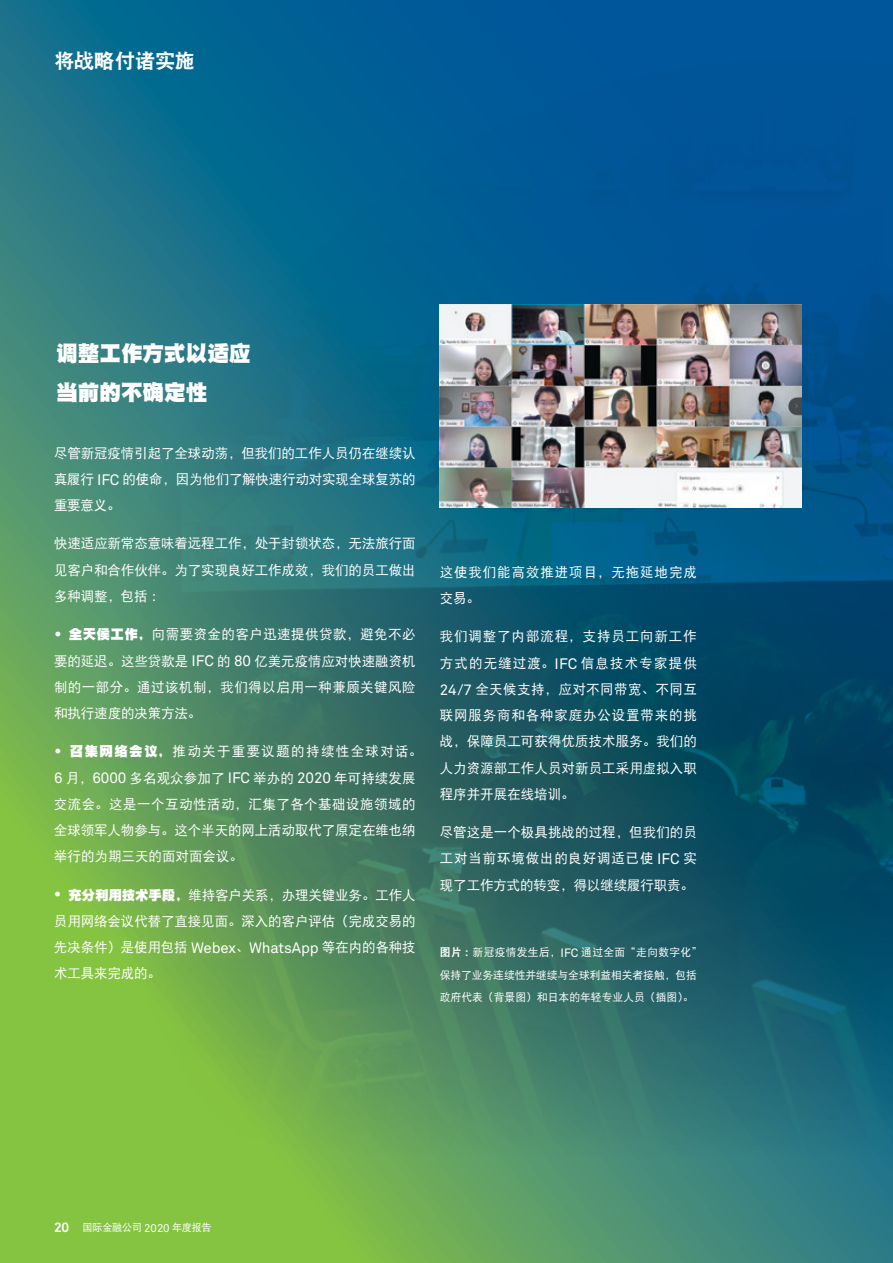
<style>
.page{position:relative;width:893px;height:1263px;background:#fff}
.page>*{position:absolute;margin:0;border:0;box-sizing:border-box;transform-origin:0 0}
.t1{font:21.6px/39px "DFP Hei W12";color:#fff}
.t2{font:20.25px "DFP Hei W9";letter-spacing:-.005em;color:#fff}
.t3{font:13.5px/26.2px "DFP Hei W5";letter-spacing:-.005em;color:#fff;text-align:justify}
.t4{font:13.5px/26.2px "DFP Hei W5";letter-spacing:.065em;color:#fff}
.t5{font:10.8px/22.5px "DFP Hei W5";color:#fff}
.t6{font:10.2px "DFP Hei W5";letter-spacing:-.02em;color:#fff}
.s1{font-family:"Akkurat Pro";font-size:15px}
.s2{font-family:"Antique Olive Compact"}
.s3{font-family:"DFP Hei W12"}
.s4{font-family:"DFP Hei W9"}
.s5{font-family:"Akkurat Pro";font-size:12px}
.s6{font-family:"Akkurat Pro";font-weight:700;font-size:13.5px}
.s7{font-family:"Akkurat Pro";font-size:11.25px}
</style>
<div class="page">
<svg style="left:0;top:1158px;width:893px;height:105px;background:#65a75d"></svg>
<img style="left:0;top:0;width:893px;height:1158px">
<img style="left:440px;top:304px;width:362px;height:204px">
<h2 class="t2" style="left:54px;top:49px;width:143px">将战略付诸实施</h2>
<h1 class="t1" style="left:56px;top:333px;width:196px">调整工作方式以适应当前的不确定性</h1>
<p class="t3" style="left:54px;top:439px;width:363px">尽管新冠疫情引起了全球动荡，但我们的工作人员仍在继续认真履行 <span class="s1">IFC</span> 的使命，因为他们了解快速行动对实现全球复苏的重要意义。</p>
<p class="t3" style="left:54px;top:530px;width:363px">快速适应新常态意味着远程工作，处于封锁状态，无法旅行面见客户和合作伙伴。为了实现良好工作成效，我们的员工做出多种调整，包括：</p>
<p class="t3" style="left:54px;top:621px;width:363px"><span class="s2">•</span> <span class="s3">全天侯工作，</span>向需要资金的客户迅速提供贷款，避免不必要的延迟。这些贷款是 <span class="s1">IFC</span> 的 <span class="s1">80</span> 亿美元疫情应对快速融资机制的一部分。通过该机制，我们得以启用一种兼顾关键风险和执行速度的决策方法。</p>
<p class="t3" style="left:54px;top:738px;width:370px;text-align:left"><span class="s2">•</span> <span class="s3">召集网络会议，</span>推动关于重要议题的持续性全球对话。<br><span class="s1">6</span> 月，<span class="s1">6000</span> 多名观众参加了 <span class="s1">IFC</span> 举办的 <span class="s1">2020</span> 年可持续发展交流会。这是一个互动性活动，汇集了各个基础设施领域的全球领军人物参与。这个半天的网上活动取代了原定在维也纳举行的为期三天的面对面会议。</p>
<p class="t3" style="left:54px;top:881px;width:363px"><span class="s2">•</span> <span class="s3">充分利用技术手段，</span>维持客户关系，办理关键业务。工作人员用网络会议代替了直接见面。深入的客户评估（完成交易的先决条件）是使用包括 <span class="s1">Webex</span>、<span class="s1">WhatsApp</span> 等在内的各种技术工具来完成的。</p>
<p class="t4" style="left:440px;top:559px;width:259px">这使我们能高效推进项目，无拖延地完成交易。</p>
<p class="t3" style="left:440px;top:623px;width:259px">我们调整了内部流程，支持员工向新工作方式的无缝过渡。<span class="s1">IFC</span> 信息技术专家提供<span class="s1">24/7</span> 全天候支持，应对不同带宽、不同互联网服务商和各种家庭办公设置带来的挑战，保障员工可获得优质技术服务。我们的人力资源部工作人员对新员工采用虚拟入职程序并开展在线培训。</p>
<p class="t3" style="left:440px;top:819px;width:259px">尽管这是一个极具挑战的过程，但我们的员工对当前环境做出的良好调适已使 <span class="s1">IFC</span> 实现了工作方式的转变，得以继续履行职责。</p>
<p class="t5" style="left:440px;top:941px;width:264px"><span class="s4">图片：</span>新冠疫情发生后，<span class="s5">IFC</span> 通过全面“走向数字化”保持了业务连续性并继续与全球利益相关者接触，包括政府代表（背景图）和日本的年轻专业人员（插图）。</p>
<p class="t6" style="left:54px;top:1222px;width:159px"><span class="s6">20</span> 国际金融公司 <span class="s7">2020</span> 年度报告</p>
</div>
